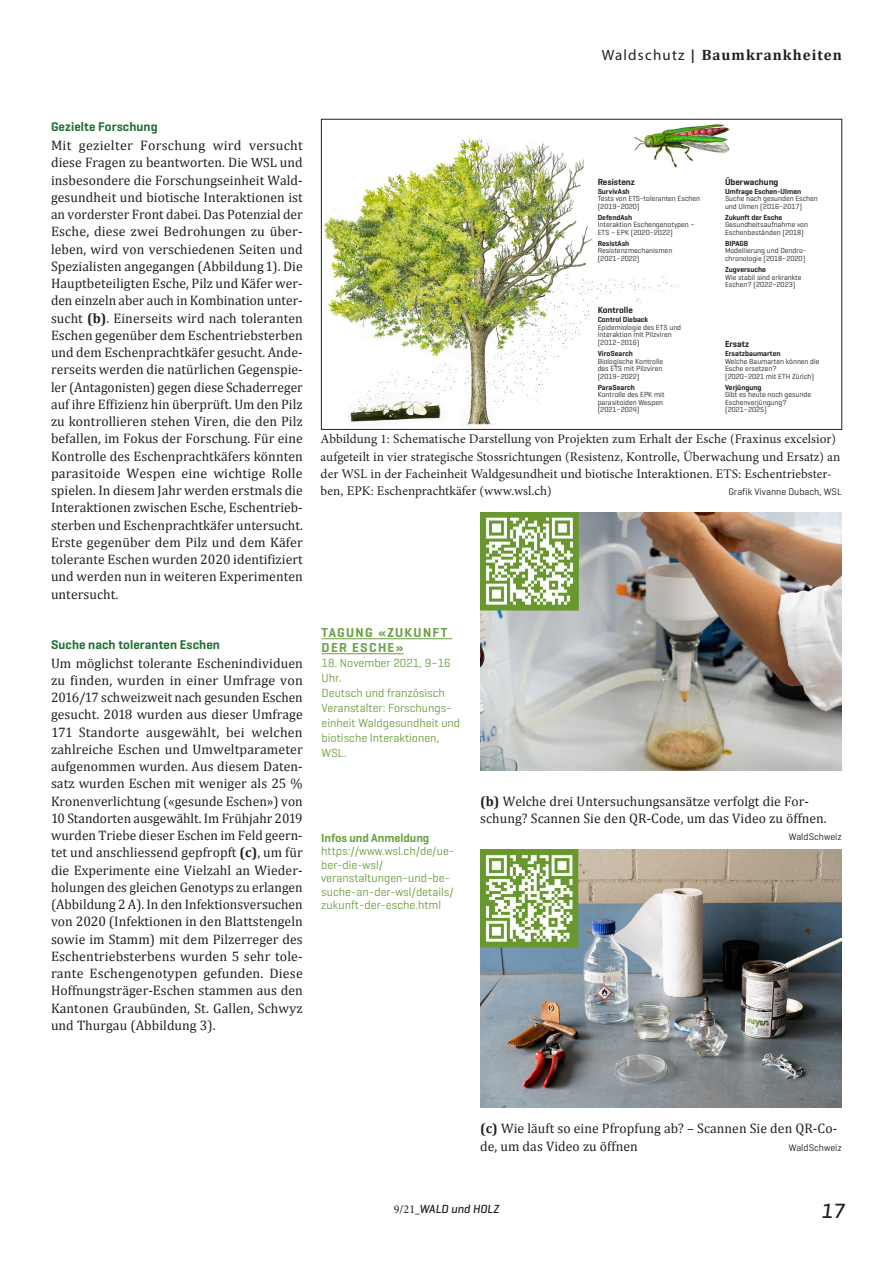
<style>
.page{position:relative;width:893px;height:1263px;background:#fff}
.page>*{position:absolute;margin:0;border:0;box-sizing:border-box;transform-origin:0 0}
.t1{font:italic 500 21px "Geogrotesque";color:#231f20}
.t2{font:700 15px "Cambria";letter-spacing:.07em;color:#231f20}
._04_Lauftext_ohne{font:13.8px/17.2px "Cambria";letter-spacing:.005em;color:#231f20;text-align:justify}
._08_Legende{font:13.8px/17.2px "Cambria";letter-spacing:.005em;color:#231f20}
._08_Legende-2{font:13.2px/17.2px "Minion Pro";letter-spacing:.005em;color:#231f20}
._11_Kleintext_8_flat{font:600 13.2px/15px "Geogrotesque";letter-spacing:.1em;color:#6ba043}
._04_Lauftext_ohne-2{font:600 12.9px "Geogrotesque";letter-spacing:.01em;color:#226e37}
._11_Kleintext_8_flat-2{font:12px/15px "Geogrotesque";color:#6ba043}
.B12_Infozeilen_mager{font:12px/13.5px "Geogrotesque";color:#6ba043}
.B12_Infozeilen_mager-2{font:600 12px "Geogrotesque";color:#6ba043}
.t3{font:italic 500 12px "Geogrotesque";color:#231f20}
._08_Legende-3{font:9.75px "Geogrotesque";letter-spacing:.005em;color:#231f20}
._11_Kleintext_8_flat-3{font:600 9px "Geogrotesque";color:#231f20}
._11_Kleintext_8_flat-4{font:7.5px/7.5px "Geogrotesque";color:#231f20}
._11_Kleintext_8_flat-5{font:600 7.5px "Geogrotesque";color:#231f20}
.s1{font-family:"Myriad Pro";font-weight:400}
.s2{font-size:13.35px}
.s3{font-weight:700}
.s4{font-family:"Minion Pro";font-weight:400;font-style:normal}
.s5{font-family:"Cambria";font-weight:400;font-style:normal}
</style>
<div class="page">
<img style="left:324px;top:124px;width:406px;height:301px">
<div style="left:321px;top:119px;width:521px;height:311px;border:1px solid #231f20"></div>
<img style="left:480px;top:513px;width:362px;height:258px">
<img style="left:480px;top:849px;width:362px;height:258px">
<hr style="left:322px;top:638px;width:130px;height:1px;background:#6ba043">
<hr style="left:322px;top:653px;width:82px;height:1px;background:#6ba043">
<p class="t2" style="left:602px;top:45px;width:242px"><span class="s1">Waldschutz</span> | Baumkrankheiten</p>
<p class="_04_Lauftext_ohne-2" style="left:51px;top:119px;width:108px">Gezielte Forschung</p>
<p class="_04_Lauftext_ohne" style="left:51px;top:137px;width:253px">Mit gezielter Forschung wird versucht diese Fragen zu beantworten. Die <span class="s2">WSL</span> und insbesondere die Forschungseinheit Wald&shy;gesundheit und biotische Interaktionen ist an vorderster Front dabei. Das Potenzial der Esche, diese zwei Bedrohungen zu über&shy;leben, wird von verschiedenen Seiten und Spezialisten angegangen (Abbildung 1). Die Hauptbeteiligten Esche, Pilz und Käfer wer&shy;den einzeln aber auch in Kombination unter&shy;sucht <span class="s3">(b)</span>. Einerseits wird nach toleranten Eschen gegenüber dem Eschentriebsterben und dem Eschenprachtkäfer gesucht. Ande&shy;rerseits werden die natürlichen Gegenspie&shy;ler (Antagonisten) gegen diese Schaderreger auf ihre Effizienz hin überprüft. Um den Pilz zu kontrollieren stehen Viren, die den Pilz befallen, im Fokus der Forschung. Für eine Kontrolle des Eschenprachtkäfers könnten parasitoide Wespen eine wichtige Rolle spielen. In diesem Jahr werden erstmals die Interaktionen zwischen Esche, Eschentrieb&shy;sterben und Eschenprachtkäfer untersucht.<br>Erste gegenüber dem Pilz und dem Käfer tolerante Eschen wurden 2020 identifiziert und werden nun in weiteren Experimenten untersucht.</p>
<p class="_04_Lauftext_ohne-2" style="left:51px;top:636px;width:170px">Suche nach toleranten Eschen</p>
<p class="_04_Lauftext_ohne" style="left:51px;top:654px;width:253px">Um möglichst tolerante Eschenindividuen zu finden, wurden in einer Umfrage von 2016/17 schweizweit nach gesunden Eschen gesucht. 2018 wurden aus dieser Umfrage 171 Standorte ausgewählt, bei welchen zahlreiche Eschen und Umweltparameter aufgenommen wurden. Aus diesem Daten&shy;satz wurden Eschen mit weniger als 25 % Kronenverlichtung («gesunde Eschen») von 10 Standorten ausgewählt. Im Frühjahr 2019 wurden Triebe dieser Eschen im Feld geern&shy;tet und anschliessend gepfropft <span class="s3">(c)</span>, um für die Experimente eine Vielzahl an Wieder&shy;holungen des gleichen Genotyps zu erlangen (Abbildung 2 A). In den Infektionsversuchen von 2020 (Infektionen in den Blattstengeln sowie im Stamm) mit dem Pilzerreger des Eschentriebsterbens wurden 5 sehr tole&shy;rante Eschengenotypen gefunden. Diese Hoffnungsträger-Eschen stammen aus den Kantonen Graubünden, St. Gallen, Schwyz und Thurgau (Abbildung 3).</p>
<p class="_11_Kleintext_8_flat-3" style="left:598px;top:176px;width:39px">Resistenz</p>
<p class="_11_Kleintext_8_flat-5" style="left:598px;top:186px;width:33px">SurvivAsh</p>
<p class="_11_Kleintext_8_flat-4" style="left:598px;top:195px;width:104px">Tests von ETS-toleranten Eschen (2019–2020)</p>
<p class="_11_Kleintext_8_flat-5" style="left:598px;top:213px;width:36px">DefendAsh</p>
<p class="_11_Kleintext_8_flat-4" style="left:598px;top:221px;width:98px">Interaktion Eschengenotypen –<br>ETS – EPK (2020–2022)</p>
<p class="_11_Kleintext_8_flat-5" style="left:598px;top:239px;width:33px">ResistAsh</p>
<p class="_11_Kleintext_8_flat-4" style="left:598px;top:247px;width:76px">Resistenzmechanismen (2021–2022)</p>
<p class="_11_Kleintext_8_flat-3" style="left:598px;top:305px;width:37px">Kontrolle</p>
<p class="_11_Kleintext_8_flat-5" style="left:598px;top:315px;width:52px">Control Dieback</p>
<p class="_11_Kleintext_8_flat-4" style="left:598px;top:323px;width:85px">Epidemiologie des ETS und<br>Interaktion mit Pilzviren (2012–2016)</p>
<p class="_11_Kleintext_8_flat-5" style="left:598px;top:349px;width:37px">ViroSearch</p>
<p class="_11_Kleintext_8_flat-4" style="left:598px;top:357px;width:67px;text-align:justify">Biologische Kontrolle des ETS mit Pilzviren (2019–2022)</p>
<p class="_11_Kleintext_8_flat-5" style="left:598px;top:382px;width:39px">ParaSearch</p>
<p class="_11_Kleintext_8_flat-4" style="left:598px;top:391px;width:68px">Kontrolle des EPK mit parasitoiden Wespen (2021–2024)</p>
<p class="_11_Kleintext_8_flat-3" style="left:725px;top:176px;width:55px">Überwachung</p>
<p class="_11_Kleintext_8_flat-5" style="left:725px;top:186px;width:78px">Umfrage Eschen-Ulmen</p>
<p class="_11_Kleintext_8_flat-4" style="left:725px;top:195px;width:94px">Suche nach gesunden Eschen und Ulmen (2016–2017)</p>
<p class="_11_Kleintext_8_flat-5" style="left:725px;top:213px;width:59px">Zukunft der Esche</p>
<p class="_11_Kleintext_8_flat-4" style="left:725px;top:221px;width:85px">Gesundheitsaufnahme von<br>Eschenbeständen (2018)</p>
<p class="_11_Kleintext_8_flat-5" style="left:725px;top:239px;width:25px">BIPAGB</p>
<p class="_11_Kleintext_8_flat-4" style="left:725px;top:247px;width:82px">Modellierung und Dendro&shy;chronologie (2018–2020)</p>
<p class="_11_Kleintext_8_flat-5" style="left:725px;top:265px;width:42px">Zugversuche</p>
<p class="_11_Kleintext_8_flat-4" style="left:725px;top:273px;width:78px">Wie stabil sind erkrankte<br>Eschen? (2022–2023)</p>
<p class="_11_Kleintext_8_flat-3" style="left:725px;top:338px;width:26px">Ersatz</p>
<p class="_11_Kleintext_8_flat-5" style="left:725px;top:349px;width:57px">Ersatzbaumarten</p>
<p class="_11_Kleintext_8_flat-4" style="left:725px;top:357px;width:96px">Welche Baumarten können die<br>Esche ersetzen?<br>(2020–2021 mit ETH Zürich)</p>
<p class="_11_Kleintext_8_flat-5" style="left:725px;top:382px;width:38px">Verjüngung</p>
<p class="_11_Kleintext_8_flat-4" style="left:725px;top:391px;width:88px">Gibt es heute noch gesunde<br>Eschenverjüngung? (2021–2025)</p>
<p class="_08_Legende-2" style="left:321px;top:431px;width:521px">Abbildung 1: Schematische Darstellung von Projekten zum Erhalt der Esche (Fraxinus excelsior) aufgeteilt in vier strategische Stossrichtungen (Resistenz, Kontrolle, Überwachung und Ersatz) an der WSL in der Facheinheit Waldgesundheit und biotische Interaktionen. ETS: Eschentriebster&shy;ben, EPK: Eschenprachtkäfer (www.wsl.ch)</p>
<p class="_08_Legende-3" style="left:728px;top:486px;width:115px">Grafik Vivanne Dubach, WSL</p>
<p class="_11_Kleintext_8_flat" style="left:322px;top:625px;width:127px">TAGUNG «ZUKUNFT<br>DER ESCHE»</p>
<p class="_11_Kleintext_8_flat-2" style="left:322px;top:655px;width:131px">18. November 2021, 9–16<br>Uhr.</p>
<p class="_11_Kleintext_8_flat-2" style="left:322px;top:685px;width:125px">Deutsch und französisch</p>
<p class="_11_Kleintext_8_flat-2" style="left:322px;top:700px;width:140px">Veranstalter: Forschungs&shy;einheit Waldgesundheit und biotische Interaktionen,<br>WSL.</p>
<p class="B12_Infozeilen_mager-2" style="left:321px;top:830px;width:110px">Infos und Anmeldung</p>
<p class="B12_Infozeilen_mager" style="left:321px;top:844px;width:135px">https://www.wsl.ch/de/ue&shy;ber-die-wsl/ veranstaltungen-und-be&shy;suche-an-der-wsl/details/ zukunft-der-esche.html</p>
<p class="_08_Legende" style="left:480px;top:792px;width:348px"><span class="s3">(b)</span> Welche drei Untersuchungsansätze verfolgt die For&shy;schung? Scannen Sie den QR-Code, um das Video zu öffnen.</p>
<p class="_08_Legende-3" style="left:789px;top:831px;width:55px">WaldSchweiz</p>
<p class="_08_Legende" style="left:480px;top:1120px;width:359px"><span class="s3">(c)</span> Wie läuft so eine Pfropfung ab? – Scannen Sie den QR-Co&shy;de, um das Video zu öffnen</p>
<p class="_08_Legende-3" style="left:789px;top:1141px;width:55px">WaldSchweiz</p>
<p class="t3" style="left:394px;top:1201px;width:107px"><span class="s4">9/21</span><span class="s5">_</span>WALD und HOLZ</p>
<h1 class="t1" style="left:821px;top:1197px;width:25px">17</h1>
</div>
